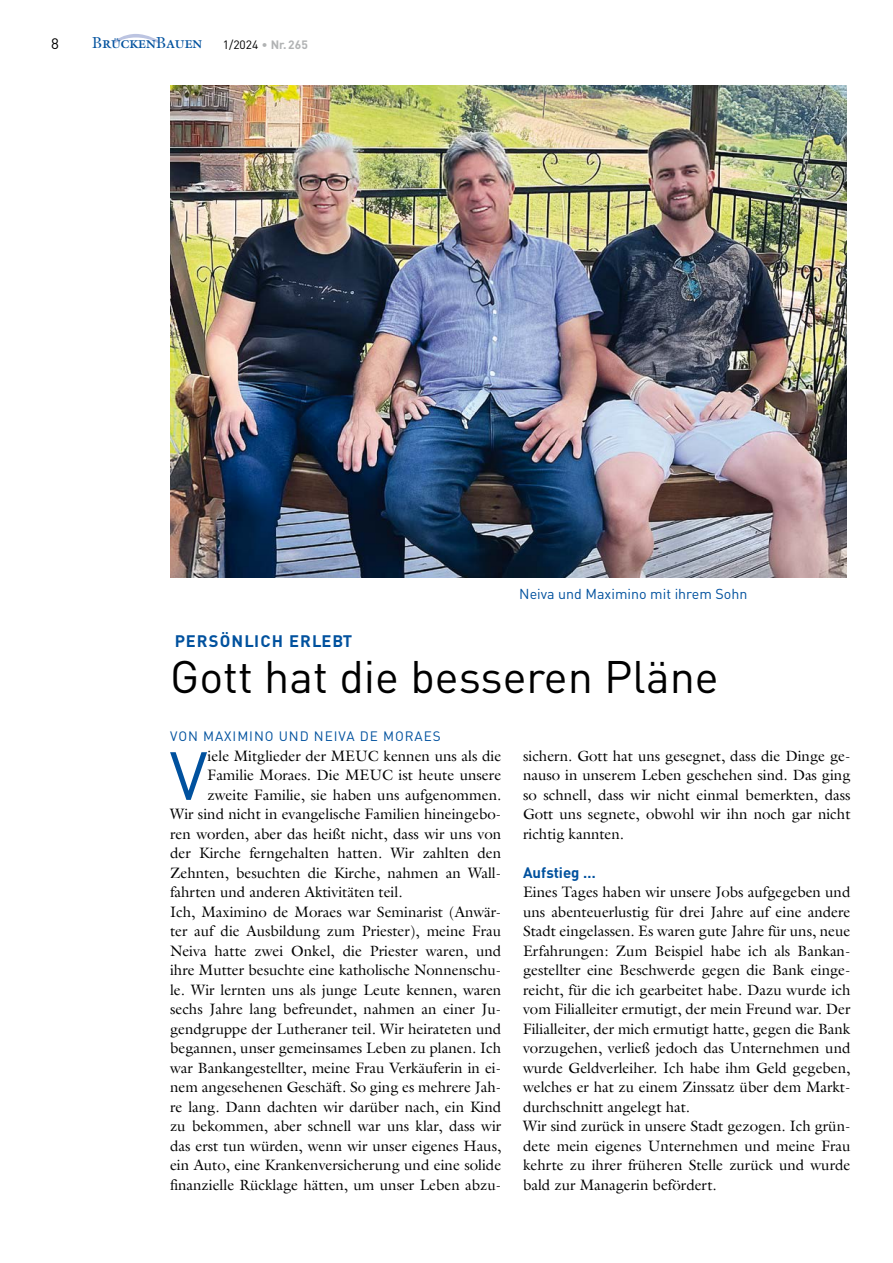
<style>
.page{position:relative;width:893px;height:1263px;background:#fff}
.page>*{position:absolute;margin:0;border:0;box-sizing:border-box;transform-origin:0 0}
.t1{font:67.05px "DIN Pro";color:#00519e;scale:1.04 1}
.t2{font:45px "DIN Pro";color:#000}
.t3{font:700 16.5px "DIN Pro";letter-spacing:.07em;color:#00519e}
.t4{font:15px/19.5px "Galliard";color:#000;text-align:justify}
.t5{font:700 15px "DIN Pro";color:#00519e}
.t6{font:15px "DIN Pro";color:#000}
.t7{font:14.25px "DIN Pro";color:#00519e}
.t8{font:13.5px "DIN Pro";letter-spacing:.07em;color:#00519e}
.t9{font:12px "DIN Pro";color:#000}
.t10{font:700 11.25px "Galliard";color:#00519e}
.s1{font-weight:400;font-size:16.05px}
.s2{color:#b1b3b4}
.s3{font-weight:700;color:#b1b3b4}
</style>
<div class="page">
<svg style="left:114px;top:34px;width:45px;height:10px"></svg>
<img style="left:170px;top:85px;width:677px;height:492px">
<p class="t6" style="left:51px;top:33px;width:9px">8</p>
<p class="t10" style="left:92px;top:39px;width:112px"><span class="s1">B</span>RÜCKEN<span class="s1">B</span>AUEN</p>
<p class="t9" style="left:223px;top:36px;width:87px">1/2024 <span class="s2">•</span> <span class="s3">Nr. 265</span></p>
<p class="t7" style="left:519px;top:584px;width:230px">Neiva und Maximino mit ihrem Sohn</p>
<p class="t3" style="left:175px;top:629px;width:179px">PERSÖNLICH ERLEBT</p>
<h2 class="t2" style="left:170px;top:646px;width:550px">Gott hat die besseren Pläne</h2>
<p class="t8" style="left:170px;top:727px;width:272px">VON MAXIMINO UND NEIVA DE MORAES</p>
<h1 class="t1" style="left:170px;top:730px;width:38px">V</h1>
<p class="t4" style="left:208px;top:747px;width:295px">iele Mitglieder der MEUC kennen uns als die</p>
<p class="t4" style="left:523px;top:747px;width:329px">sichern. Gott hat uns gesegnet, dass die Dinge ge&shy;nauso in unserem Leben geschehen sind. Das ging so schnell, dass wir nicht einmal bemerkten, dass Gott uns segnete, obwohl wir ihn noch gar nicht richtig kannten.</p>
<p class="t5" style="left:523px;top:862px;width:74px">Aufstieg …</p>
<p class="t4" style="left:523px;top:884px;width:329px;text-align:left">Eines Tages haben wir unsere Jobs aufgegeben und uns abenteuerlustig für drei Jahre auf eine andere Stadt eingelassen. Es waren gute Jahre für uns, neue Erfahrungen: Zum Beispiel habe ich als Bankan&shy;gestellter eine Beschwerde gegen die Bank einge&shy;reicht, für die ich gearbeitet habe. Dazu wurde ich vom Filialleiter ermutigt, der mein Freund war. Der Filialleiter, der mich ermutigt hatte, gegen die Bank vorzugehen, verließ jedoch das Unternehmen und wurde Geldverleiher. Ich habe ihm Geld gegeben, welches er hat zu einem Zinssatz über dem Markt&shy;durchschnitt angelegt hat.<br>Wir sind zurück in unsere Stadt gezogen. Ich grün&shy;dete mein eigenes Unternehmen und meine Frau kehrte zu ihrer früheren Stelle zurück und wurde bald zur Managerin befördert.</p>
<p class="t4" style="left:208px;top:767px;width:295px">Familie Moraes. Die MEUC ist heute unsere</p>
<p class="t4" style="left:208px;top:786px;width:295px">zweite Familie, sie haben uns aufgenommen.</p>
<p class="t4" style="left:170px;top:806px;width:333px">Wir sind nicht in evangelische Familien hineingebo-</p>
<p class="t4" style="left:170px;top:825px;width:333px">ren worden, aber das heißt nicht, dass wir uns von</p>
<p class="t4" style="left:170px;top:845px;width:333px">der Kirche ferngehalten hatten. Wir zahlten den</p>
<p class="t4" style="left:170px;top:864px;width:333px">Zehnten, besuchten die Kirche, nahmen an Wall-</p>
<p class="t4" style="left:170px;top:884px;width:234px">fahrten und anderen Aktivitäten teil.</p>
<p class="t4" style="left:170px;top:903px;width:333px">Ich, Maximino de Moraes war Seminarist (Anwär-</p>
<p class="t4" style="left:170px;top:923px;width:333px">ter auf die Ausbildung zum Priester), meine Frau</p>
<p class="t4" style="left:170px;top:942px;width:333px">Neiva hatte zwei Onkel, die Priester waren, und</p>
<p class="t4" style="left:170px;top:962px;width:333px">ihre Mutter besuchte eine katholische Nonnenschu-</p>
<p class="t4" style="left:170px;top:981px;width:333px">le. Wir lernten uns als junge Leute kennen, waren</p>
<p class="t4" style="left:170px;top:1001px;width:333px">sechs Jahre lang befreundet, nahmen an einer Ju-</p>
<p class="t4" style="left:170px;top:1020px;width:333px">gendgruppe der Lutheraner teil. Wir heirateten und</p>
<p class="t4" style="left:170px;top:1040px;width:333px">begannen, unser gemeinsames Leben zu planen. Ich</p>
<p class="t4" style="left:170px;top:1059px;width:333px">war Bankangestellter, meine Frau Verkäuferin in ei-</p>
<p class="t4" style="left:170px;top:1079px;width:333px">nem angesehenen Geschäft. So ging es mehrere Jah-</p>
<p class="t4" style="left:170px;top:1098px;width:333px">re lang. Dann dachten wir darüber nach, ein Kind</p>
<p class="t4" style="left:170px;top:1118px;width:333px">zu bekommen, aber schnell war uns klar, dass wir</p>
<p class="t4" style="left:170px;top:1137px;width:333px">das erst tun würden, wenn wir unser eigenes Haus,</p>
<p class="t4" style="left:170px;top:1157px;width:333px">ein Auto, eine Krankenversicherung und eine solide</p>
<p class="t4" style="left:170px;top:1176px;width:333px">finanzielle Rücklage hätten, um unser Leben abzu-</p>
</div>
